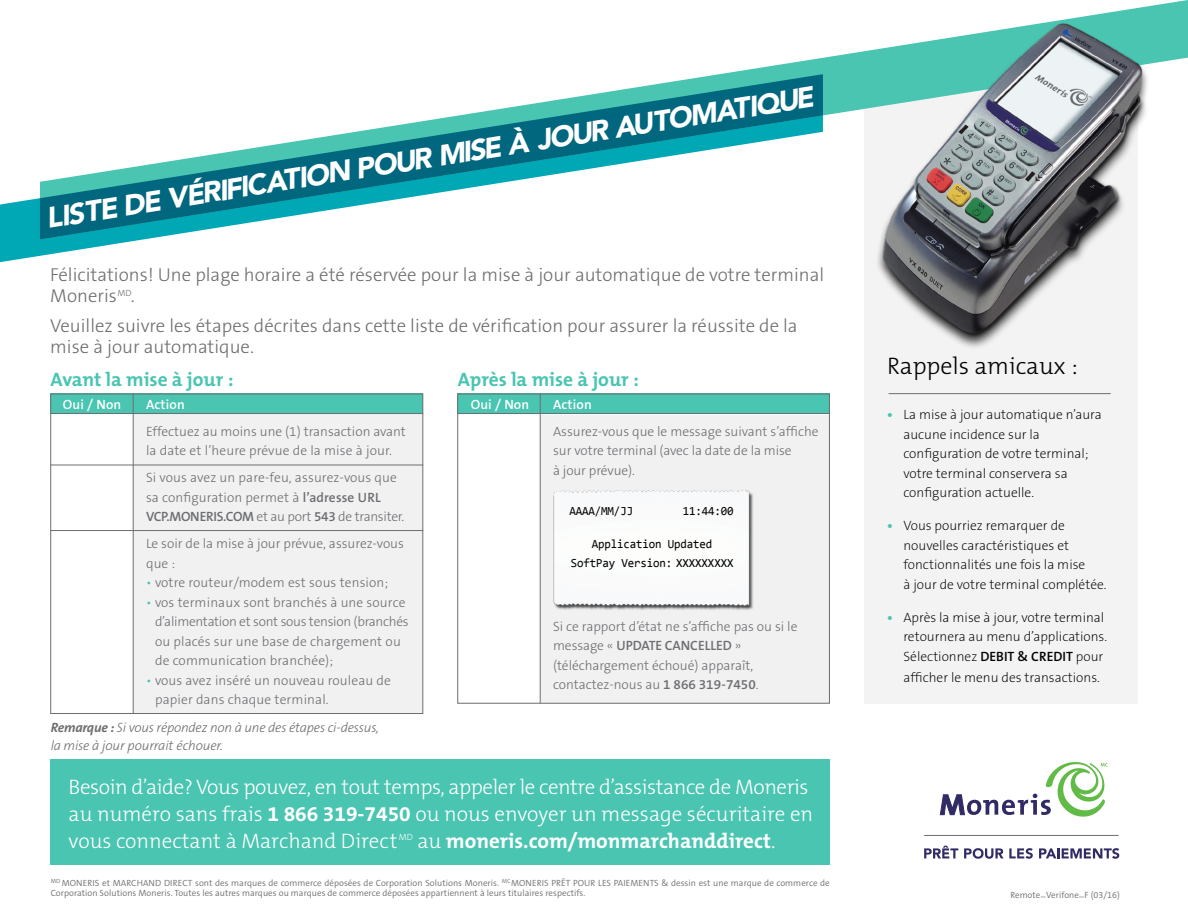
<style>
.page{position:relative;width:1188px;height:918px;background:#fff}
.page>*{position:absolute;margin:0;border:0;box-sizing:border-box;transform-origin:0 0}
.t1{font:italic 900 28.8px "Avenir";color:#fff}
.t2{font:300 24px "The Mix B3";color:#000}
.t3{font:300 21px/27px "The Mix B3";letter-spacing:-.01em;color:#fff}
.t4{font:700 21px "The Mix B7";color:#fff}
.t5{font:700 19.5px "The Mix B7";color:#49c5b1}
.t6{font:300 18.75px/21px "The Sans B3";color:#6d6e71}
.t7{font:300 13.5px/19.5px "The Sans B3";color:#6d6e71}
.t8{font:200 13.5px/19.5px "The Sans B2";color:#000}
.t9{font:italic 300 13.5px/18px "The Sans B3";letter-spacing:-.015em;color:#6d6e71}
.t10{font:600 13.5px "The Sans B6";letter-spacing:.01em;color:#fff}
.t11{font:600 13.5px "The Sans B6";letter-spacing:-.005em;color:#6d6e71}
.t12{font:12.3px/19.5px "Consolas";letter-spacing:-.01em;color:#000;text-align:center;scale:.95 1}
.t13{font:300 9px/10.5px "The Sans B4";letter-spacing:.005em;color:#6d6e71}
.t14{font:300 9px "The Mix B3";color:#fff}
.s1{font-family:"The Sans B6";font-weight:600}
.s2{color:#49c5b1}
.s3{font-family:"The Sans B7";font-weight:700}
.s4{font-family:"The Sans B3";font-weight:300}
.s5{font-family:"The Mix B7";font-weight:700}
.s6{font-family:"The Mix B3";font-weight:300}
.s7{font-family:"The Mix B7";font-weight:700;color:#49c5b1}
</style>
<div class="page">
<div style="left:864px;top:54px;width:274px;height:650px;background:#f3f3f4"></div>
<div style="left:134px;top:414px;width:289px;height:300px;background:#f1f1f2"></div>
<div style="left:51px;top:394px;width:372px;height:20px;background:#49c5b1"></div>
<div style="left:51px;top:760px;width:779px;height:105px;background:#49c5b1"></div>
<hr style="left:889px;top:393px;width:222px;height:1px;background:#6d6e71">
<div style="left:50px;top:394px;width:373px;height:320px;border:1px solid #6d6e71"></div>
<hr style="left:50px;top:465px;width:373px;height:1px;background:#6d6e71">
<hr style="left:50px;top:530px;width:373px;height:1px;background:#6d6e71">
<hr style="left:50px;top:413px;width:373px;height:1px;background:#6d6e71">
<hr style="left:133px;top:394px;width:1px;height:320px;background:#6d6e71">
<div style="left:540px;top:415px;width:290px;height:289px;background:#f1f1f2"></div>
<div style="left:458px;top:394px;width:372px;height:20px;background:#49c5b1"></div>
<div style="left:457px;top:394px;width:373px;height:310px;border:1px solid #6d6e71"></div>
<hr style="left:457px;top:413px;width:373px;height:1px;background:#6d6e71">
<hr style="left:540px;top:394px;width:1px;height:309px;background:#6d6e71">
<svg style="left:0;top:198px;width:146px;height:64px;fill:#00a7b5"></svg>
<svg style="left:721px;top:0;width:467px;height:74px"></svg>
<svg style="left:40px;top:74px;width:759px;height:165px"></svg>
<svg style="left:924px;top:846px;width:34px;height:12px"></svg>
<svg style="left:964px;top:848px;width:69px;height:11px"></svg>
<svg style="left:1039px;top:848px;width:80px;height:11px"></svg>
<hr style="left:924px;top:835px;width:195px;height:1px;background:#6d6e71">
<svg style="left:940px;top:762px;width:168px;height:55px"></svg>
<img style="left:553px;top:490px;width:200px;height:120px">
<img style="left:799px;top:18px;width:383px;height:329px">
<h1 class="t1" style="left:43px;top:201px;width:778px;rotate:-9deg">LISTE DE VÉRIFICATION POUR MISE À JOUR AUTOMATIQUE</h1>
<h3 class="t6" style="left:50px;top:265px;width:776px">Félicitations! Une plage horaire a été réservée pour la mise à jour automatique de votre terminal<br>Moneris<sup>MD</sup>.</h3>
<h3 class="t6" style="left:50px;top:316px;width:749px">Veuillez suivre les étapes décrites dans cette liste de vérification pour assurer la réussite de la mise à jour automatique.</h3>
<h3 class="t5" style="left:50px;top:370px;width:185px">Avant la mise à jour :</h3>
<h3 class="t5" style="left:458px;top:370px;width:183px">Après la mise à jour :</h3>
<p class="t10" style="left:63px;top:397px;width:60px">Oui / Non</p>
<p class="t10" style="left:471px;top:397px;width:60px">Oui / Non</p>
<p class="t10" style="left:553px;top:397px;width:40px">Action</p>
<p class="t7" style="left:553px;top:422px;width:267px">Assurez-vous que le message suivant s’affiche sur votre terminal (avec la date de la mise<br>à jour prévue).</p>
<p class="t10" style="left:146px;top:397px;width:40px">Action</p>
<p class="t7" style="left:146px;top:422px;width:261px">Effectuez au moins une (1) transaction avant la date et l’heure prévue de la mise à jour.</p>
<p class="t7" style="left:146px;top:469px;width:260px">Si vous avez un pare-feu, assurez-vous que sa configuration permet à <span class="s1">l’adresse URL<br>VCP.MONERIS.COM</span> et au port <span class="s1">543</span> de transiter.</p>
<p class="t7" style="left:146px;top:535px;width:259px">Le soir de la mise à jour prévue, assurez-vous que :</p>
<p class="t7" style="left:146px;top:574px;width:244px"><span class="s2">•</span> votre routeur/modem est sous tension;</p>
<p class="t7" style="left:155px;top:593px;width:255px;text-indent:-9px"><span class="s2">•</span> vos terminaux sont branchés à une source d’alimentation et sont sous tension (branchés ou placés sur une base de chargement ou de communication branchée);</p>
<p class="t7" style="left:155px;top:671px;width:238px;text-indent:-9px"><span class="s2">•</span> vous avez inséré un nouveau rouleau de papier dans chaque terminal.</p>
<p class="t9" style="left:51px;top:719px;width:330px"><span class="s3">Remarque :</span> Si vous répondez non à une des étapes ci-dessus, la mise à jour pourrait échouer.</p>
<p class="t12" style="left:570px;top:501px;width:68px">AAAA/MM/JJ</p>
<p class="t12" style="left:683px;top:501px;width:55px">11:44:00</p>
<p class="t12" style="left:571px;top:534px;width:173px">Application Updated<br>SoftPay Version: XXXXXXXXX</p>
<p class="t7" style="left:553px;top:617px;width:246px">Si ce rapport d’état ne s’affiche pas ou si le</p>
<p class="t11" style="left:553px;top:639px;width:190px"><span class="s4">message «</span> UPDATE CANCELLED <span class="s4">»</span></p>
<p class="t7" style="left:553px;top:656px;width:207px">(téléchargement échoué) apparaît, contactez-nous au <span class="s1">1 866 319-7450</span>.</p>
<h3 class="t3" style="left:69px;top:774px;width:746px">Besoin d’aide? Vous pouvez, en tout temps, appeler le centre d’assistance de Moneris au numéro sans frais <span class="s5">1 866 319-7450</span> ou nous envoyer un message sécuritaire en vous connectant à Marchand Direct</h3>
<p class="t14" style="left:399px;top:832px;width:16px">MD</p>
<h3 class="t4" style="left:417px;top:829px;width:359px"><span class="s6">au</span> moneris.com/monmarchanddirect<span class="s6">.</span></h3>
<p class="t13" style="left:51px;top:878px;width:781px"><sup>MD</sup> MONERIS et MARCHAND DIRECT sont des marques de commerce déposées de Corporation Solutions Moneris. <sup>MC</sup>MONERIS PRÊT POUR LES PAIEMENTS &amp; dessin est une marque de commerce de<br>Corporation Solutions Moneris. Toutes les autres marques ou marques de commerce déposées appartiennent à leurs titulaires respectifs.</p>
<h2 class="t2" style="left:887px;top:354px;width:192px">Rappels amicaux :</h2>
<p class="t8" style="left:903px;top:406px;width:200px;text-indent:-16px"><span class="s7">•</span> La mise à jour automatique n’aura aucune incidence sur la configuration de votre terminal; votre terminal conservera sa configuration actuelle.</p>
<p class="t8" style="left:903px;top:517px;width:205px;text-indent:-16px"><span class="s7">•</span> Vous pourriez remarquer de nouvelles caractéristiques et fonctionnalités une fois la mise<br>à jour de votre terminal complétée.</p>
<p class="t8" style="left:903px;top:608px;width:205px;text-indent:-16px"><span class="s7">•</span> Après la mise à jour, votre terminal retournera au menu d’applications.<br>Sélectionnez <span class="s1">DEBIT &amp; CREDIT</span> pour</p>
<p class="t8" style="left:903px;top:668px;width:198px">afficher le menu des transactions.</p>
<p class="t13" style="left:1010px;top:890px;width:111px">Remote_Verifone_F (03/16)</p>
</div>
